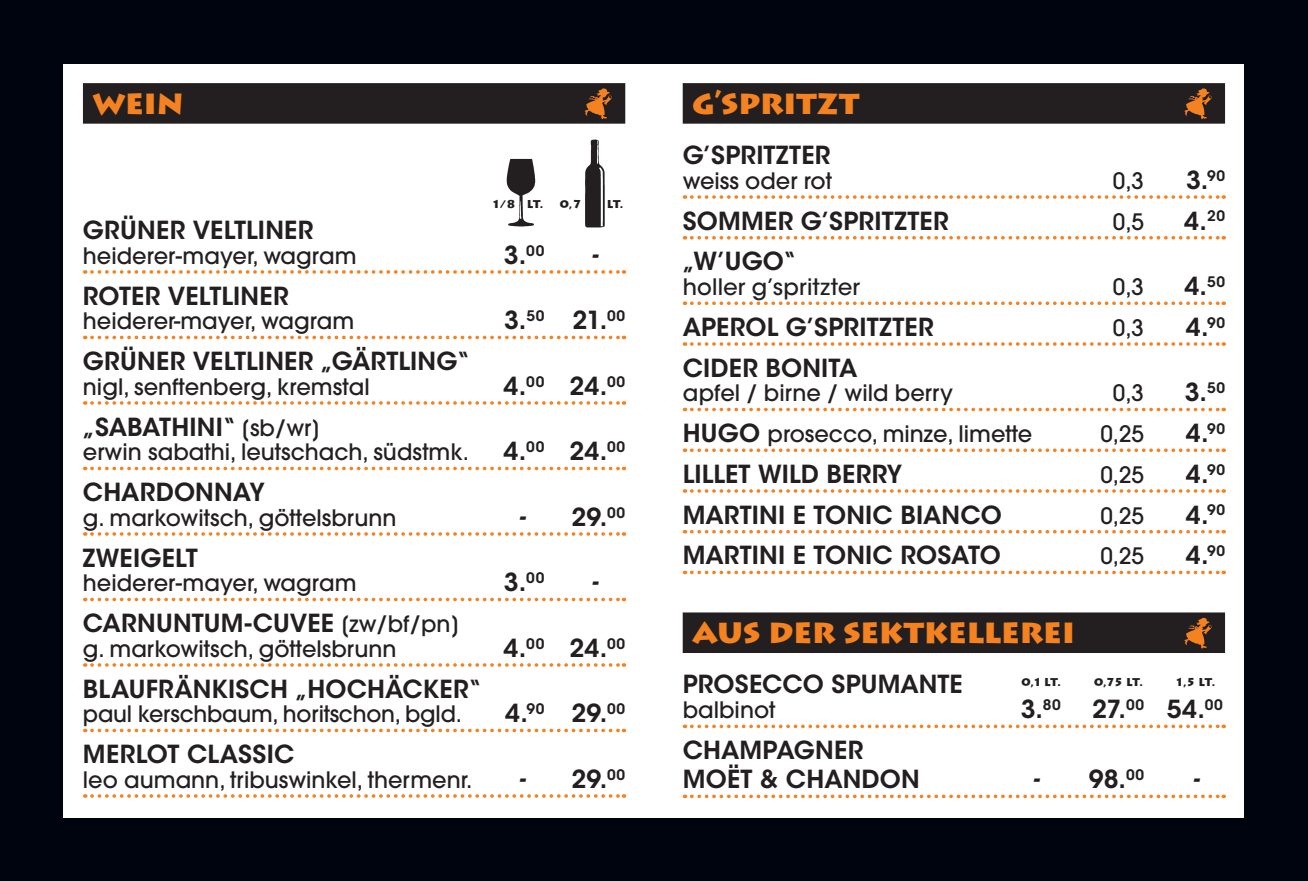
<style>
.page{position:relative;width:1308px;height:881px;background:#fff}
.page>*{position:absolute;margin:0;border:0;box-sizing:border-box;transform-origin:0 0}
.t1{font:900 33.75px "Lithos Pro";letter-spacing:-.015em;color:#f58220}
.t2{font:600 24.75px/29.2px "ITC Avant Garde Std";letter-spacing:.005em;color:#231f20}
.t3{font:500 22.5px "Avant Garde";color:#231f20}
.t4{font:500 22.5px "ITC Avant Garde Std";letter-spacing:.01em;color:#231f20}
.t5{font:italic 700 20.25px "ITC Avant Garde Std";color:#231f20}
.t6{font:900 11.25px "Lithos Pro";letter-spacing:-.04em;color:#231f20}
.s1{font-family:"Avant Garde";font-weight:500;font-size:22.5px}
.s2{font-weight:700;font-style:italic;font-size:20.25px}
.s3{font-family:"ITC Avant Garde Std";font-weight:600;font-size:24.75px}
</style>
<div class="page">
<div style="left:0;top:0;width:1307px;height:880px;background:#00040f"></div>
<div style="left:64px;top:64px;width:1180px;height:752px;background:#fff"></div>
<div style="left:83px;top:83px;width:542px;height:41px;background:#231f20"></div>
<svg style="left:92px;top:270px;width:532px;height:3px"></svg>
<svg style="left:92px;top:335px;width:532px;height:4px"></svg>
<svg style="left:92px;top:401px;width:532px;height:3px"></svg>
<svg style="left:92px;top:466px;width:532px;height:4px"></svg>
<svg style="left:92px;top:532px;width:532px;height:3px"></svg>
<svg style="left:92px;top:597px;width:532px;height:4px"></svg>
<svg style="left:92px;top:663px;width:532px;height:3px"></svg>
<svg style="left:92px;top:728px;width:532px;height:4px"></svg>
<svg style="left:92px;top:794px;width:532px;height:3px"></svg>
<div style="left:682px;top:83px;width:543px;height:41px;background:#231f20"></div>
<svg style="left:691px;top:195px;width:533px;height:4px"></svg>
<svg style="left:691px;top:236px;width:533px;height:3px"></svg>
<svg style="left:691px;top:301px;width:533px;height:4px"></svg>
<svg style="left:691px;top:342px;width:533px;height:3px"></svg>
<svg style="left:691px;top:407px;width:533px;height:4px"></svg>
<svg style="left:691px;top:448px;width:533px;height:4px"></svg>
<svg style="left:691px;top:489px;width:533px;height:3px"></svg>
<svg style="left:691px;top:529px;width:533px;height:4px"></svg>
<svg style="left:691px;top:570px;width:533px;height:4px"></svg>
<div style="left:682px;top:612px;width:543px;height:40px;background:#231f20"></div>
<svg style="left:691px;top:724px;width:533px;height:3px"></svg>
<svg style="left:691px;top:794px;width:533px;height:3px"></svg>
<img style="left:506px;top:158px;width:30px;height:69px">
<img style="left:585px;top:139px;width:20px;height:89px">
<svg style="left:585px;top:88px;width:27px;height:31px"></svg>
<svg style="left:1184px;top:88px;width:27px;height:31px"></svg>
<svg style="left:1184px;top:617px;width:27px;height:31px"></svg>
<h1 class="t1" style="left:92px;top:81px;width:93px">wein</h1>
<p class="t6" style="left:491px;top:197px;width:53px">1/8 LT.</p>
<p class="t6" style="left:560px;top:197px;width:23px">0,7</p>
<p class="t6" style="left:607px;top:197px;width:18px">LT.</p>
<p class="t2" style="left:83px;top:215px;width:232px">GRÜNER VELTLINER</p>
<p class="t3" style="left:83px;top:241px;width:275px">heiderer-mayer, wagram</p>
<p class="t2" style="left:504px;top:240px;width:42px">3.<sup>00</sup></p>
<p class="t5" style="left:592px;top:241px;width:7px">-</p>
<p class="t2" style="left:83px;top:281px;width:207px">ROTER VELTLINER</p>
<p class="t3" style="left:83px;top:307px;width:273px">heiderer-mayer, wagram</p>
<p class="t2" style="left:504px;top:305px;width:123px">3.<sup>50</sup> 21.<sup>00</sup></p>
<p class="t2" style="left:83px;top:346px;width:387px">GRÜNER VELTLINER „GÄRTLING“</p>
<p class="t3" style="left:83px;top:372px;width:288px">nigl, senftenberg, kremstal</p>
<p class="t2" style="left:503px;top:371px;width:123px">4.<sup>00</sup> 24.<sup>00</sup></p>
<p class="t2" style="left:83px;top:411px;width:239px">„SABATHINI“ <span class="s1">[sb/wr]</span></p>
<p class="t3" style="left:83px;top:438px;width:387px">erwin sabathi, leutschach, südstmk.</p>
<p class="t2" style="left:503px;top:436px;width:123px">4.<sup>00</sup> 24.<sup>00</sup></p>
<p class="t2" style="left:83px;top:477px;width:183px">CHARDONNAY</p>
<p class="t3" style="left:83px;top:503px;width:315px">g. markowitsch, göttelsbrunn</p>
<p class="t2" style="left:519px;top:502px;width:108px"><span class="s2">-</span> 29.<sup>00</sup></p>
<p class="t2" style="left:83px;top:542px;width:116px">ZWEIGELT</p>
<p class="t3" style="left:83px;top:569px;width:275px">heiderer-mayer, wagram</p>
<p class="t2" style="left:504px;top:567px;width:42px">3.<sup>00</sup></p>
<p class="t5" style="left:592px;top:568px;width:7px">-</p>
<p class="t2" style="left:83px;top:608px;width:378px">CARNUNTUM-CUVEE <span class="s1">[zw/bf/pn]</span></p>
<p class="t3" style="left:83px;top:634px;width:315px">g. markowitsch, göttelsbrunn</p>
<p class="t2" style="left:503px;top:633px;width:123px">4.<sup>00</sup> 24.<sup>00</sup></p>
<p class="t2" style="left:83px;top:673px;width:399px">BLAUFRÄNKISCH „HOCHÄCKER“</p>
<p class="t3" style="left:83px;top:700px;width:380px">paul kerschbaum, horitschon, bgld.</p>
<p class="t2" style="left:505px;top:698px;width:122px">4.<sup>90</sup> 29.<sup>00</sup></p>
<p class="t2" style="left:83px;top:739px;width:213px">MERLOT CLASSIC</p>
<p class="t3" style="left:83px;top:765px;width:391px">leo aumann, tribuswinkel, thermenr.</p>
<p class="t2" style="left:519px;top:763px;width:108px"><span class="s2">-</span> 29.<sup>00</sup></p>
<h1 class="t1" style="left:692px;top:81px;width:169px">g’spritzt</h1>
<p class="t2" style="left:682px;top:140px;width:149px">G’SPRITZTER</p>
<p class="t3" style="left:682px;top:167px;width:151px">weiss oder rot</p>
<p class="t3" style="left:1112px;top:167px;width:33px">0,3</p>
<p class="t2" style="left:1186px;top:165px;width:40px">3.<sup>90</sup></p>
<p class="t2" style="left:682px;top:206px;width:267px">SOMMER G’SPRITZTER</p>
<p class="t3" style="left:1112px;top:207px;width:33px">0,5</p>
<p class="t2" style="left:1184px;top:206px;width:42px">4.<sup>20</sup></p>
<p class="t2" style="left:682px;top:246px;width:114px">„W’UGO“</p>
<p class="t4" style="left:682px;top:273px;width:179px">holler g’spritzter</p>
<p class="t3" style="left:1112px;top:273px;width:33px">0,3</p>
<p class="t2" style="left:1184px;top:271px;width:42px">4.<sup>50</sup></p>
<p class="t2" style="left:682px;top:312px;width:252px">APEROL G’SPRITZTER</p>
<p class="t3" style="left:1112px;top:313px;width:33px">0,3</p>
<p class="t2" style="left:1185px;top:312px;width:41px">4.<sup>90</sup></p>
<p class="t2" style="left:682px;top:353px;width:176px">CIDER BONITA</p>
<p class="t3" style="left:682px;top:379px;width:272px">apfel / birne / wild berry</p>
<p class="t3" style="left:1112px;top:379px;width:33px">0,3</p>
<p class="t2" style="left:1184px;top:377px;width:42px">3.<sup>50</sup></p>
<p class="t3" style="left:682px;top:420px;width:351px"><span class="s3">HUGO</span> prosecco, minze, limette</p>
<p class="t3" style="left:1100px;top:420px;width:45px">0,25</p>
<p class="t2" style="left:1185px;top:418px;width:41px">4.<sup>90</sup></p>
<p class="t2" style="left:682px;top:459px;width:221px">LILLET WILD BERRY</p>
<p class="t3" style="left:1100px;top:460px;width:45px">0,25</p>
<p class="t2" style="left:1185px;top:459px;width:41px">4.<sup>90</sup></p>
<p class="t2" style="left:682px;top:499px;width:320px">MARTINI E TONIC BIANCO</p>
<p class="t3" style="left:1100px;top:501px;width:45px">0,25</p>
<p class="t2" style="left:1185px;top:499px;width:41px">4.<sup>90</sup></p>
<p class="t2" style="left:682px;top:540px;width:319px">MARTINI E TONIC ROSATO</p>
<p class="t3" style="left:1100px;top:542px;width:45px">0,25</p>
<p class="t2" style="left:1185px;top:540px;width:41px">4.<sup>90</sup></p>
<h1 class="t1" style="left:692px;top:610px;width:384px">aus der sektkellerei</h1>
<p class="t2" style="left:682px;top:669px;width:281px">PROSECCO SPUMANTE</p>
<p class="t3" style="left:682px;top:695px;width:94px">balbinot</p>
<p class="t2" style="left:1020px;top:694px;width:42px">3.<sup>80</sup></p>
<p class="t2" style="left:1092px;top:694px;width:132px">27.<sup>00</sup> 54.<sup>00</sup></p>
<p class="t2" style="left:682px;top:735px;width:239px">CHAMPAGNER<br>MOËT &amp; CHANDON</p>
<p class="t6" style="left:1021px;top:675px;width:41px">0,1 LT.</p>
<p class="t6" style="left:1094px;top:675px;width:50px">0,75 LT.</p>
<p class="t6" style="left:1174px;top:675px;width:42px">1,5 LT.</p>
<p class="t2" style="left:1033px;top:764px;width:112px"><span class="s2">-</span> 98.<sup>00</sup></p>
<p class="t5" style="left:1193px;top:765px;width:7px">-</p>
</div>
